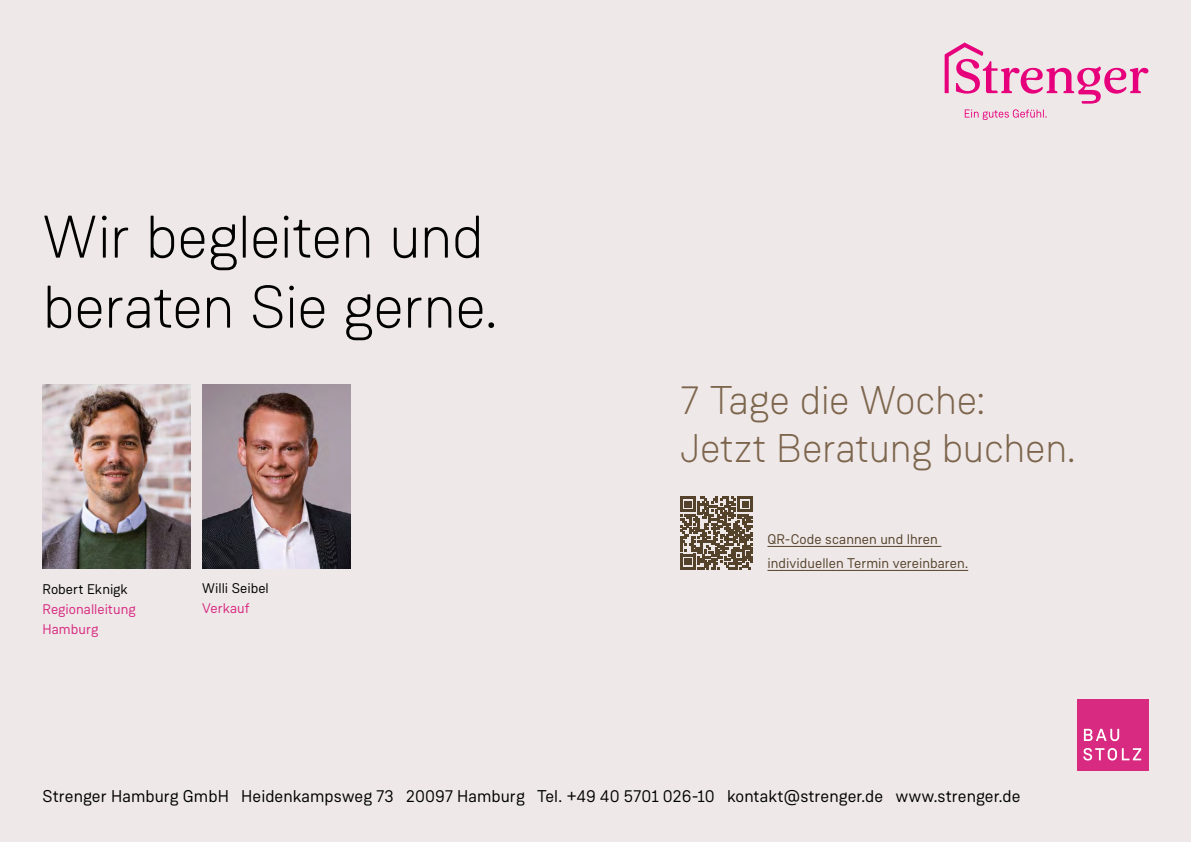
<style>
.page{position:relative;width:1191px;height:842px;background:#efe8e8}
.page>*{position:absolute;margin:0;border:0;box-sizing:border-box;transform-origin:0 0}
.t1{font:300 60px/70px "Weissenhof Grotesk";letter-spacing:-.015em;color:#000}
.t2{font:300 40px/48px "Weissenhof Grotesk";letter-spacing:-.005em;color:#7c654c}
.t3{font:17px "Weissenhof Grotesk";letter-spacing:.005em;color:#000}
.t4{font:14px/24px "Weissenhof Grotesk";color:#55422b}
.t5{font:14px/20px "Weissenhof Grotesk";color:#d72a80}
.t6{font:14px "Weissenhof Grotesk";color:#000}
</style>
<div class="page">
<svg style="left:944px;top:43px;width:204px;height:77px"></svg>
<div style="left:1076px;top:699px;width:72px;height:72px;background:#d72a80"></div>
<svg style="left:1083px;top:729px;width:58px;height:31px"></svg>
<hr style="left:767px;top:546px;width:174px;height:1px;background:#55422b">
<hr style="left:767px;top:570px;width:201px;height:1px;background:#55422b">
<svg style="left:680px;top:496px;width:73px;height:73px"></svg>
<img style="left:202px;top:384px;width:148px;height:184px">
<img style="left:43px;top:384px;width:148px;height:185px">
<h1 class="t1" style="left:43px;top:201px;width:456px">Wir begleiten und beraten Sie gerne.</h1>
<p class="t6" style="left:43px;top:581px;width:87px">Robert Eknigk</p>
<p class="t5" style="left:43px;top:599px;width:95px">Regionalleitung<br>Hamburg</p>
<p class="t6" style="left:202px;top:580px;width:68px">Willi Seibel</p>
<p class="t5" style="left:202px;top:598px;width:49px">Verkauf</p>
<h2 class="t2" style="left:681px;top:376px;width:396px">7 Tage die Woche:<br>Jetzt Beratung buchen.</h2>
<p class="t4" style="left:767px;top:527px;width:202px">QR-Code scannen und Ihren individuellen Termin vereinbaren.</p>
<p class="t3" style="left:43px;top:785px;width:979px">Strenger Hamburg GmbH Heidenkampsweg 73 20097 Hamburg Tel. +49 40 5701 026-10 kontakt@strenger.de www.strenger.de</p>
</div>
